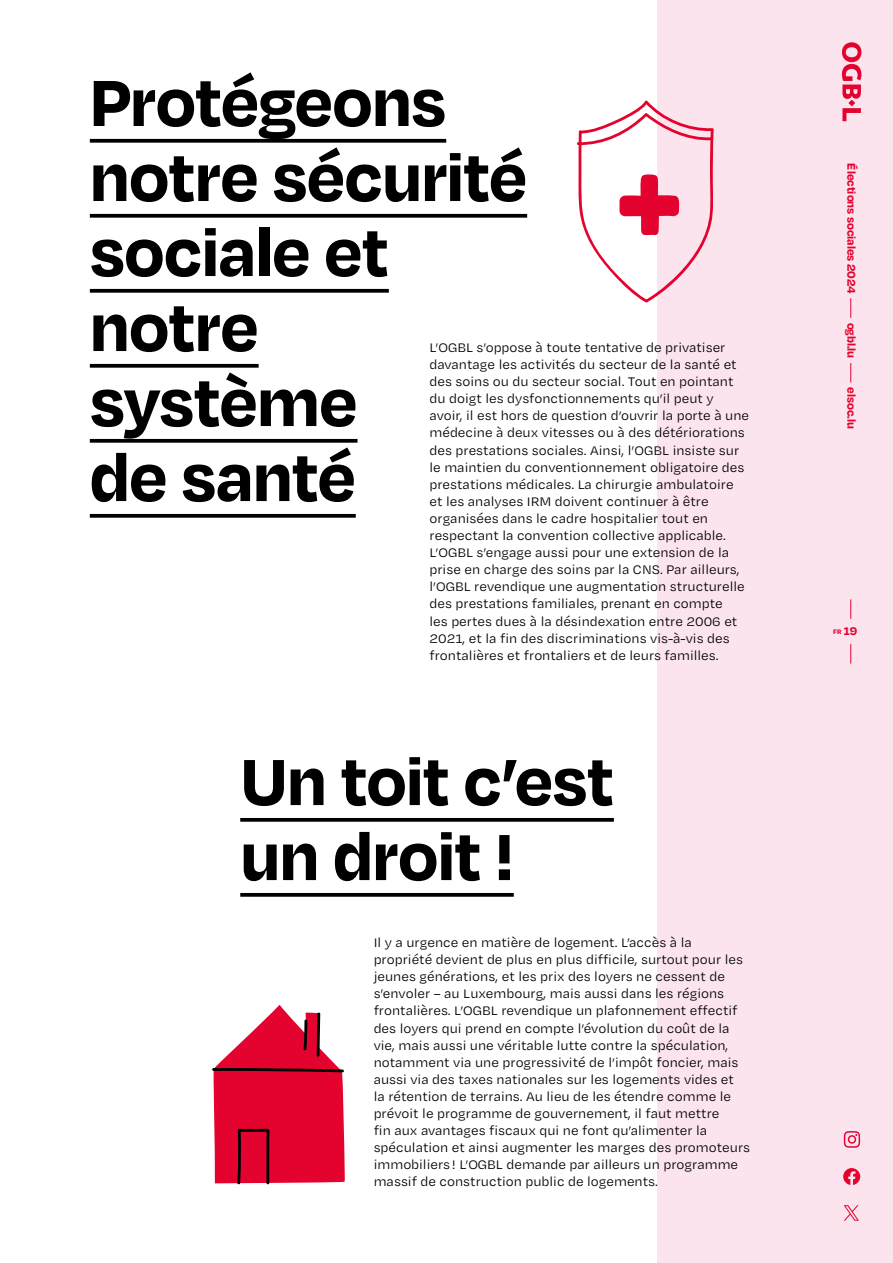
<style>
.page{position:relative;width:893px;height:1263px;background:#fff}
.page>*{position:absolute;margin:0;border:0;box-sizing:border-box;transform-origin:0 0}
.t1{font:700 75px/75px "Degular";letter-spacing:-.01em;color:#000}
.t2{font:14.25px/17.1px "Degular Text";color:#000}
.t3{font:700 12.9px "Degular";color:#e4032e}
.t4{font:700 7.5px "Degular";color:#e4032e}
.s1{font-size:12.9px}
</style>
<div class="page">
<div style="left:657px;top:0;width:236px;height:1263px;background:#fce4ef"></div>
<svg style="left:90px;top:139px;width:356px;height:4px"></svg>
<svg style="left:90px;top:214px;width:437px;height:4px;background:#151515"></svg>
<svg style="left:90px;top:289px;width:299px;height:4px"></svg>
<svg style="left:90px;top:364px;width:169px;height:4px"></svg>
<svg style="left:90px;top:439px;width:267px;height:4px"></svg>
<svg style="left:90px;top:514px;width:266px;height:4px"></svg>
<svg style="left:240px;top:818px;width:374px;height:4px"></svg>
<svg style="left:240px;top:893px;width:274px;height:4px"></svg>
<svg style="left:212px;top:1005px;width:133px;height:180px"></svg>
<svg style="left:577px;top:100px;width:137px;height:203px"></svg>
<svg style="left:842px;top:42px;width:19px;height:79px"></svg>
<svg style="left:850px;top:298px;width:1px;height:20px"></svg>
<svg style="left:850px;top:363px;width:1px;height:19px"></svg>
<svg style="left:843px;top:1168px;width:17px;height:17px"></svg>
<svg style="left:844px;top:1205px;width:15px;height:16px"></svg>
<svg style="left:844px;top:1131px;width:16px;height:17px"></svg>
<svg style="left:850px;top:599px;width:1px;height:20px"></svg>
<svg style="left:850px;top:644px;width:1px;height:20px"></svg>
<h1 class="t1" style="left:90px;top:61px;width:439px">Protégeons notre sécurité sociale et notre système<br>de santé</h1>
<p class="t2" style="left:429px;top:338px;width:321px">L’OGBL s’oppose à toute tentative de privatiser davantage les activités du secteur de la santé et des soins ou du secteur social. Tout en pointant du doigt les dysfonctionnements qu’il peut y avoir, il est hors de question d’ouvrir la porte à une médecine à deux vitesses ou à des détériorations des prestations sociales. Ainsi, l’OGBL insiste sur le maintien du conventionnement obligatoire des prestations médicales. La chirurgie ambulatoire et les analyses IRM doivent continuer à être organisées dans le cadre hospitalier tout en respectant la convention collective applicable.<br>L’OGBL s’engage aussi pour une extension de la prise en charge des soins par la CNS. Par ailleurs, l’OGBL revendique une augmentation structurelle des prestations familiales, prenant en compte<br>les pertes dues à la désindexation entre 2006 et 2021, et la fin des discriminations vis-à-vis des frontalières et frontaliers et de leurs familles.</p>
<h1 class="t1" style="left:240px;top:740px;width:375px">Un toit c’est un droit !</h1>
<p class="t2" style="left:374px;top:933px;width:378px">Il y a urgence en matière de logement. L’accès à la propriété devient de plus en plus difficile, surtout pour les jeunes générations, et les prix des loyers ne cessent de s’envoler – au Luxembourg, mais aussi dans les régions frontalières. L’OGBL revendique un plafonnement effectif des loyers qui prend en compte l’évolution du coût de la vie, mais aussi une véritable lutte contre la spéculation, notamment via une progressivité de l’impôt foncier, mais aussi via des taxes nationales sur les logements vides et<br>la rétention de terrains. Au lieu de les étendre comme le prévoit le programme de gouvernement, il faut mettre<br>fin aux avantages fiscaux qui ne font qu’alimenter la spéculation et ainsi augmenter les marges des promoteurs immobiliers ! L’OGBL demande par ailleurs un programme massif de construction public de logements.</p>
<p class="t3" style="left:860px;top:163px;width:132px;rotate:90deg">Élections sociales 2024</p>
<p class="t3" style="left:860px;top:322px;width:37px;rotate:90deg">ogbl.lu</p>
<p class="t3" style="left:860px;top:387px;width:43px;rotate:90deg">elsoc.lu</p>
<p class="t4" style="left:833px;top:627px;width:25px">FR <span class="s1">19</span></p>
</div>
